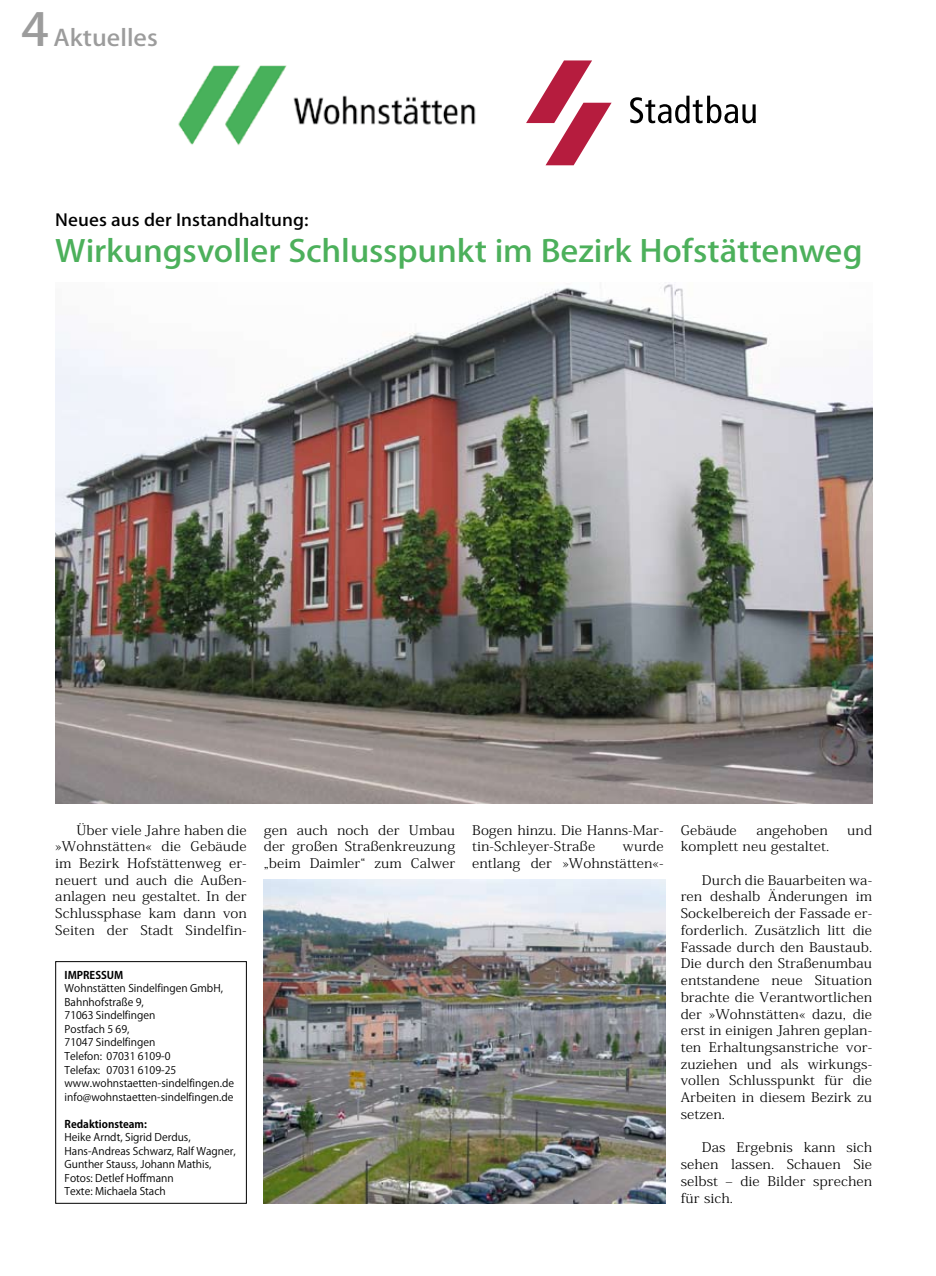
<style>
.page{position:relative;width:936px;height:1276px;background:#fff}
.page>*{position:absolute;margin:0;border:0;box-sizing:border-box;transform-origin:0 0}
.t1{font:500 30px "Koz Go Std";letter-spacing:-.005em;color:#4cb05b;scale:1.1 1}
.t2{font:500 22.5px "Koz Go Std";color:#9c9c9c;scale:1.1 1}
.t3{font:500 16.5px "Koz Go Std";letter-spacing:.005em;color:#000;scale:1.1 1}
.t4{font:300 13.2px/16.6px "Koz Min Std";letter-spacing:.005em;color:#000;text-align:justify;scale:1.1 1}
.t5{font:10.5px/13.5px "Koz Go Std";color:#000}
.t6{font:700 10.5px "Koz Go Std";color:#000}
.s1{font-size:45px}
</style>
<div class="page">
<img style="left:55px;top:284px;width:817px;height:519px">
<img style="left:264px;top:879px;width:401px;height:324px">
<div style="left:55px;top:961px;width:192px;height:242px;border:1px solid #000"></div>
<img style="left:178px;top:65px;width:298px;height:81px">
<svg style="left:526px;top:60px;width:85px;height:105px"></svg>
<svg style="left:630px;top:96px;width:125px;height:27px"></svg>
<h2 class="t2" style="left:21px;top:23px;width:126px"><span class="s1">4</span> Aktuelles</h2>
<p class="t3" style="left:55px;top:209px;width:232px">Neues aus der Instandhaltung:</p>
<h1 class="t1" style="left:55px;top:232px;width:735px">Wirkungsvoller Schlusspunkt im Bezirk Hofstättenweg</h1>
<p class="t4" style="left:55px;top:821px;width:175px;text-indent:21px">Über viele Jahre haben die »Wohnstätten« die Gebäude im Bezirk Hofstättenweg er&shy;neuert und auch die Außen&shy;anlagen neu gestaltet. In der Schlussphase kam dann von Seiten der Stadt Sindelfin-</p>
<p class="t6" style="left:65px;top:968px;width:60px">IMPRESSUM</p>
<p class="t5" style="left:65px;top:982px;width:171px">Wohnstätten Sindelfingen GmbH,<br>Bahnhofstraße 9,<br>71063 Sindelfingen<br>Postfach 5 69,<br>71047 Sindelfingen<br>Telefon: 07031 6109-0<br>Telefax: 07031 6109-25 www.wohnstaetten-sindelfingen.de info@wohnstaetten-sindelfingen.de</p>
<p class="t6" style="left:65px;top:1117px;width:84px">Redaktionsteam:</p>
<p class="t5" style="left:65px;top:1130px;width:173px">Heike Arndt, Sigrid Derdus,<br>Hans-Andreas Schwarz, Ralf Wagner,<br>Gunther Stauss, Johann Mathis,<br>Fotos: Detlef Hoffmann<br>Texte: Michaela Stach</p>
<p class="t4" style="left:264px;top:821px;width:175px">gen auch noch der Umbau der großen Straßenkreuzung „beim Daimler“ zum Calwer</p>
<p class="t4" style="left:472px;top:821px;width:175px">Bogen hinzu. Die Hanns-Mar&shy;tin-Schleyer-Straße</p>
<p class="t4" style="left:472px;top:838px;width:175px;text-align:right">wurde<br>entlang der »Wohnstätten«-</p>
<p class="t4" style="left:680px;top:821px;width:53px">Gebäude</p>
<p class="t4" style="left:756px;top:821px;width:66px">angehoben</p>
<p class="t4" style="left:847px;top:821px;width:24px">und</p>
<p class="t4" style="left:680px;top:838px;width:136px">komplett neu gestaltet.</p>
<p class="t4" style="left:680px;top:871px;width:175px;text-indent:21px">Durch die Bauarbeiten wa&shy;ren deshalb Änderungen im Sockelbereich der Fassade er&shy;forderlich. Zusätzlich litt die Fassade durch den Baustaub.<br>Die durch den Straßenumbau entstandene neue Situation brachte die Verantwortlichen der »Wohnstätten« dazu, die erst in einigen Jahren geplan&shy;ten Erhaltungsanstriche vor&shy;zuziehen und als wirkungs&shy;vollen Schlusspunkt für die Arbeiten in diesem Bezirk zu setzen.</p>
<p class="t4" style="left:680px;top:1139px;width:175px;text-indent:21px">Das Ergebnis kann sich sehen lassen. Schauen Sie selbst – die Bilder sprechen für sich.</p>
</div>
